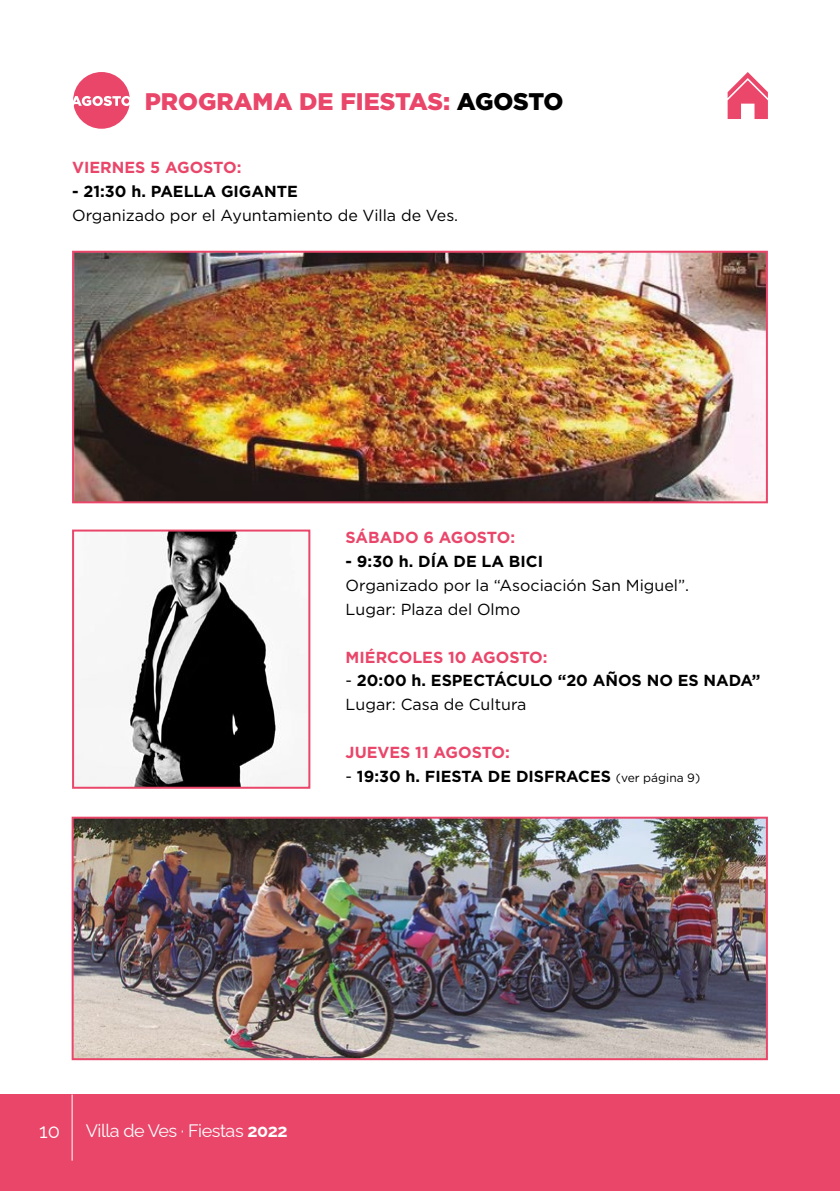
<style>
.page{position:relative;width:840px;height:1191px;background:#fff}
.page>*{position:absolute;margin:0;border:0;box-sizing:border-box;transform-origin:0 0}
.t1{font:900 24px "Gotham";color:#e9466a}
.t2{font:20px "Raleway";color:#fff}
.t3{font:18px "Raleway";letter-spacing:-.025em;color:#fff}
.t4{font:700 16px/23.8px "Gotham";color:#000}
.t5{font:16px/23.8px "Gotham";color:#000}
.t6{font:700 16px "Gotham";color:#e9466a}
.s1{color:#000}
.s2{font-weight:400}
.s3{font-weight:400;font-size:12px}
.s4{font-weight:700}
</style>
<div class="page">
<div style="left:0;top:1094px;width:839px;height:97px;background:#e9466a"></div>
<hr style="left:72px;top:1094px;width:1px;height:66px;background:#fff">
<div style="left:73px;top:72px;width:57px;height:57px;background:#e9466a;border-radius:50%"></div>
<svg style="left:73px;top:96px;width:57px;height:10px"></svg>
<img style="left:75px;top:819px;width:689px;height:238px">
<div style="left:72px;top:816px;width:695px;height:244px;border:2px solid #e9466a"></div>
<img style="left:75px;top:254px;width:689px;height:246px">
<div style="left:72px;top:251px;width:695px;height:252px;border:2px solid #e9466a"></div>
<img style="left:75px;top:532px;width:232px;height:253px">
<div style="left:72px;top:529px;width:238px;height:259px;border:2px solid #e9466a"></div>
<svg style="left:727px;top:72px;width:40px;height:47px"></svg>
<h1 class="t1" style="left:145px;top:85px;width:420px">PROGRAMA DE FIESTAS: <span class="s1">AGOSTO</span></h1>
<p class="t6" style="left:72px;top:157px;width:171px">VIERNES 5 AGOSTO:</p>
<p class="t4" style="left:72px;top:179px;width:227px">- 21:30 h. PAELLA GIGANTE</p>
<p class="t5" style="left:72px;top:203px;width:387px">Organizado por el Ayuntamiento de Villa de Ves.</p>
<p class="t6" style="left:345px;top:527px;width:171px">SÁBADO 6 AGOSTO:</p>
<p class="t4" style="left:345px;top:549px;width:199px">- 9:30 h. DÍA DE LA BICI</p>
<p class="t5" style="left:345px;top:573px;width:345px">Organizado por la “Asociación San Miguel”.<br>Lugar: Plaza del Olmo</p>
<p class="t6" style="left:345px;top:646px;width:203px">MIÉRCOLES 10 AGOSTO:</p>
<p class="t4" style="left:345px;top:668px;width:416px"><span class="s2">-</span> 20:00 h. ESPECTÁCULO “20 AÑOS NO ES NADA”<br><span class="s2">Lugar: Casa de Cultura</span></p>
<p class="t6" style="left:345px;top:741px;width:166px">JUEVES 11 AGOSTO:</p>
<p class="t4" style="left:345px;top:764px;width:356px"><span class="s2">-</span> 19:30 h. FIESTA DE DISFRACES <span class="s3">(ver página 9)</span></p>
<p class="t2" style="left:39px;top:1115px;width:22px">10</p>
<p class="t3" style="left:86px;top:1116px;width:203px">Villa de Ves · Fiestas <span class="s4">2022</span></p>
</div>
